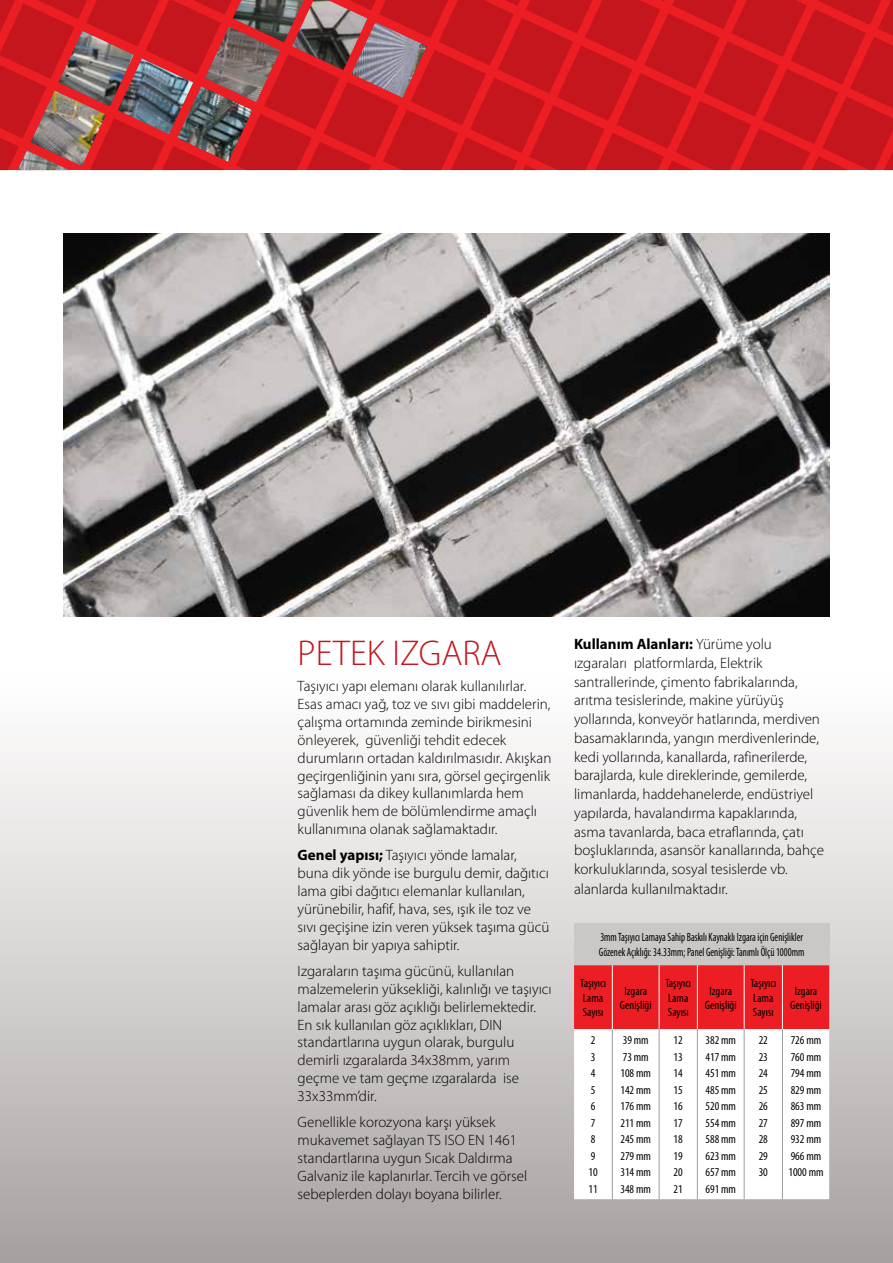
<style>
.page{position:relative;width:893px;height:1263px;background:#fff}
.page>*{position:absolute;margin:0;border:0;box-sizing:border-box;transform-origin:0 0}
.t1{font:300 36px "Myriad Pro";color:#c4161c}
.t2{font:300 15px/17.9px "Myriad Pro";color:#000}
.t3{font:condensed 12px/16.5px "Myriad Pro";color:#000}
.t4{font:condensed 12px/14.4px "Myriad Pro";color:#000;scale:.85 1}
.s1{font-weight:700}
</style>
<div class="page">
<div style="left:0;top:668px;width:893px;height:595px;background:linear-gradient(to bottom,#fff,#a8a2a1)"></div>
<svg style="left:0;top:0;width:893px;height:170px"></svg>
<img style="left:64px;top:234px;width:765px;height:383px">
<div style="left:574px;top:923px;width:255px;height:42px;background:#cbc7c6"></div>
<svg style="left:574px;top:965px;width:255px;height:234px"></svg>
<hr style="left:612px;top:965px;width:1px;height:64px;background:#fff">
<hr style="left:659px;top:965px;width:1px;height:64px;background:#fff">
<hr style="left:697px;top:965px;width:1px;height:64px;background:#fff">
<hr style="left:744px;top:965px;width:1px;height:64px;background:#fff">
<hr style="left:782px;top:965px;width:1px;height:64px;background:#fff">
<hr style="left:612px;top:1029px;width:1px;height:170px;background:#a19c9b">
<hr style="left:659px;top:1029px;width:1px;height:170px;background:#a19c9b">
<hr style="left:697px;top:1029px;width:1px;height:170px;background:#a19c9b">
<hr style="left:744px;top:1029px;width:1px;height:170px;background:#a19c9b">
<hr style="left:782px;top:1029px;width:1px;height:170px;background:#a19c9b">
<h1 class="t1" style="left:298px;top:631px;width:205px">PETEK IZGARA</h1>
<p class="t2" style="left:298px;top:677px;width:255px">Taşıyıcı yapı elemanı olarak kullanılırlar.<br>Esas amacı yağ, toz ve sıvı gibi maddelerin, çalışma ortamında zeminde birikmesini önleyerek, güvenliği tehdit edecek durumların ortadan kaldırılmasıdır. Akışkan geçirgenliğinin yanı sıra, görsel geçirgenlik sağlaması da dikey kullanımlarda hem güvenlik hem de bölümlendirme amaçlı kullanımına olanak sağlamaktadır.</p>
<p class="t2" style="left:298px;top:846px;width:253px"><span class="s1">Genel yapısı;</span> Taşıyıcı yönde lamalar, buna dik yönde ise burgulu demir, dağıtıcı lama gibi dağıtıcı elemanlar kullanılan, yürünebilir, hafif, hava, ses, ışık ile toz ve sıvı geçişine izin veren yüksek taşıma gücü sağlayan bir yapıya sahiptir.</p>
<p class="t2" style="left:298px;top:962px;width:255px">Izgaraların taşıma gücünü, kullanılan malzemelerin yüksekliği, kalınlığı ve taşıyıcı lamalar arası göz açıklığı belirlemektedir.<br>En sık kullanılan göz açıklıkları, DIN standartlarına uygun olarak, burgulu demirli ızgaralarda 34x38mm, yarım geçme ve tam geçme ızgaralarda ise 33x33mm’dir.</p>
<p class="t2" style="left:298px;top:1113px;width:231px">Genellikle korozyona karşı yüksek mukavemet sağlayan TS ISO EN 1461 standartlarına uygun Sıcak Daldırma Galvaniz ile kaplanırlar. Tercih ve görsel sebeplerden dolayı boyana bilirler.</p>
<p class="t2" style="left:574px;top:635px;width:252px;line-height:18.8px"><span class="s1">Kullanım Alanları:</span> Yürüme yolu ızgaraları platformlarda, Elektrik santrallerinde, çimento fabrikalarında, arıtma tesislerinde, makine yürüyüş yollarında, konveyör hatlarında, merdiven basamaklarında, yangın merdivenlerinde, kedi yollarında, kanallarda, rafinerilerde, barajlarda, kule direklerinde, gemilerde, limanlarda, haddehanelerde, endüstriyel yapılarda, havalandırma kapaklarında, asma tavanlarda, baca etraflarında, çatı boşluklarında, asansör kanallarında, bahçe korkuluklarında, sosyal tesislerde vb. alanlarda kullanılmaktadır.</p>
<p class="t4" style="left:599px;top:930px;width:243px">3mm Taşıyıcı Lamaya Sahip Baskılı Kaynaklı Izgara için Genişlikler<br>Gözenek Açıklığı: 34.33mm; Panel Genişliği: Tanımlı Ölçü 1000mm</p>
<p class="t3" style="left:580px;top:976px;width:27px;line-height:14.4px">Taşıyıcı<br>Lama<br>Sayısı</p>
<p class="t3" style="left:620px;top:983px;width:33px;line-height:14.4px;text-align:center">Izgara<br>Genişliği</p>
<p class="t3" style="left:665px;top:976px;width:27px;line-height:14.4px">Taşıyıcı<br>Lama<br>Sayısı</p>
<p class="t3" style="left:705px;top:983px;width:33px;line-height:14.4px;text-align:center">Izgara<br>Genişliği</p>
<p class="t3" style="left:750px;top:976px;width:27px;line-height:14.4px">Taşıyıcı<br>Lama<br>Sayısı</p>
<p class="t3" style="left:790px;top:983px;width:33px;line-height:14.4px;text-align:center">Izgara<br>Genişliği</p>
<p class="t3" style="left:588px;top:1032px;width:11px">2<br>3<br>4<br>5<br>6<br>7<br>8<br>9<br>10<br>11</p>
<p class="t3" style="left:620px;top:1032px;width:32px">39 mm<br>73 mm<br>108 mm<br>142 mm<br>176 mm<br>211 mm<br>245 mm<br>279 mm<br>314 mm<br>348 mm</p>
<p class="t3" style="left:674px;top:1032px;width:11px;text-align:justify">12<br>13<br>14<br>15<br>16<br>17<br>18<br>19<br>20<br>21</p>
<p class="t3" style="left:705px;top:1032px;width:32px;text-align:justify">382 mm 417 mm 451 mm 485 mm 520 mm 554 mm 588 mm 623 mm 657 mm 691 mm</p>
<p class="t3" style="left:759px;top:1032px;width:11px;text-align:justify">22<br>23<br>24<br>25<br>26<br>27<br>28<br>29<br>30</p>
<p class="t3" style="left:788px;top:1032px;width:37px">726 mm<br>760 mm<br>794 mm<br>829 mm<br>863 mm<br>897 mm<br>932 mm<br>966 mm<br>1000 mm</p>
</div>
